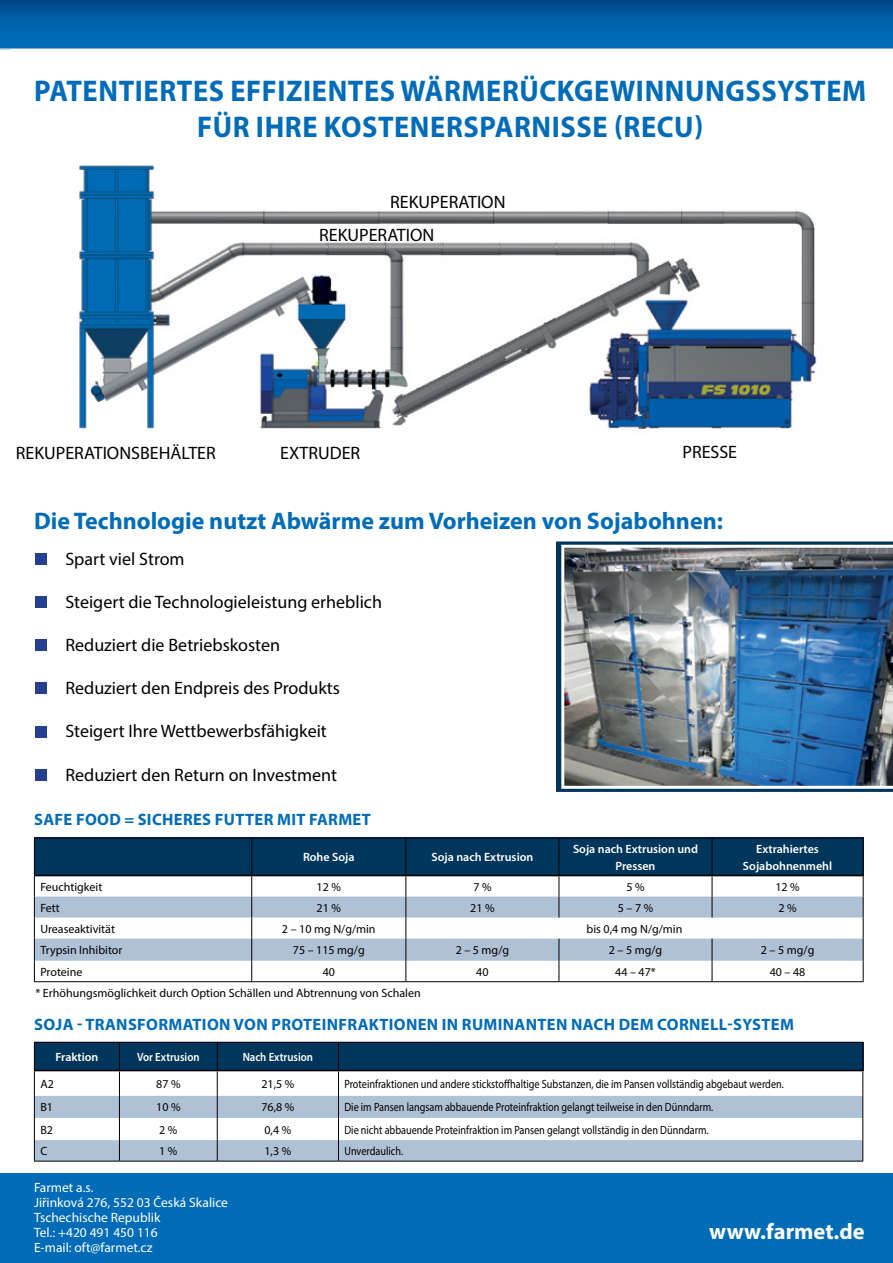
<style>
.page{position:relative;width:893px;height:1263px;background:#fff}
.page>*{position:absolute;margin:0;border:0;box-sizing:border-box;transform-origin:0 0}
.t1{font:700 30px/36px "Myriad Pro";letter-spacing:.02em;color:#006cb7;text-align:center;scale:.95 1}
.t2{font:700 24px "Myriad Pro";color:#006cb7}
.t3{font:700 22.5px "Myriad Pro";color:#fff}
.t4{font:18px/33.3px "Myriad Pro";color:#000}
.t5{font:700 16.5px "Myriad Pro";letter-spacing:.02em;color:#006cb7}
.t6{font:13.5px/15px "Myriad Pro";color:#fff}
.t7{font:12px "Myriad Pro";color:#000}
.t8{font:12px "Myriad Pro";color:#000;scale:.85 1}
.t9{font:600 12px/16.5px "Myriad Pro";color:#fff;text-align:center}
.t10{font:600 12px "Myriad Pro";color:#fff;scale:.9 1}
</style>
<div class="page">
<svg style="left:556px;top:541px;width:337px;height:251px;background:#144668"></svg>
<div style="left:35px;top:553px;width:11px;height:11px;background:#25408f"></div>
<div style="left:35px;top:596px;width:11px;height:12px;background:#25408f"></div>
<div style="left:35px;top:640px;width:11px;height:11px;background:#25408f"></div>
<div style="left:35px;top:683px;width:11px;height:11px;background:#25408f"></div>
<div style="left:35px;top:726px;width:11px;height:11px;background:#25408f"></div>
<div style="left:35px;top:769px;width:11px;height:11px;background:#25408f"></div>
<div style="left:0;top:1174px;width:893px;height:89px;background:#006cb7"></div>
<div style="left:34px;top:838px;width:829px;height:38px;background:#00365b"></div>
<svg style="left:35px;top:896px;width:828px;height:65px;fill:#afc1d5"></svg>
<hr style="left:34px;top:838px;width:218px;height:1px;background:#000">
<hr style="left:34px;top:838px;width:1px;height:37px;background:#000">
<hr style="left:252px;top:838px;width:154px;height:1px;background:#000">
<hr style="left:251px;top:838px;width:1px;height:37px;background:#000">
<hr style="left:406px;top:838px;width:153px;height:1px;background:#000">
<hr style="left:405px;top:838px;width:1px;height:37px;background:#000">
<hr style="left:559px;top:838px;width:153px;height:1px;background:#000">
<hr style="left:559px;top:838px;width:1px;height:37px;background:#000">
<hr style="left:712px;top:838px;width:151px;height:1px;background:#000">
<hr style="left:712px;top:838px;width:1px;height:37px;background:#000">
<hr style="left:863px;top:838px;width:1px;height:37px;background:#000">
<svg style="left:559px;top:876px;width:1px;height:41px"></svg>
<svg style="left:712px;top:876px;width:1px;height:41px"></svg>
<svg style="left:34px;top:875px;width:1px;height:106px"></svg>
<svg style="left:251px;top:876px;width:1px;height:105px"></svg>
<svg style="left:405px;top:876px;width:1px;height:105px"></svg>
<svg style="left:559px;top:938px;width:1px;height:43px"></svg>
<svg style="left:712px;top:938px;width:1px;height:43px"></svg>
<svg style="left:863px;top:875px;width:1px;height:106px"></svg>
<hr style="left:34px;top:981px;width:218px;height:1px;background:#000">
<hr style="left:252px;top:981px;width:154px;height:1px;background:#000">
<hr style="left:406px;top:981px;width:153px;height:1px;background:#000">
<hr style="left:559px;top:981px;width:153px;height:1px;background:#000">
<hr style="left:712px;top:981px;width:151px;height:1px;background:#000">
<hr style="left:35px;top:875px;width:217px;height:1px;background:#000">
<hr style="left:252px;top:875px;width:154px;height:1px;background:#000">
<hr style="left:406px;top:875px;width:153px;height:1px;background:#000">
<hr style="left:559px;top:875px;width:153px;height:1px;background:#000">
<hr style="left:712px;top:875px;width:151px;height:1px;background:#000">
<div style="left:34px;top:1042px;width:829px;height:29px;background:#00365b"></div>
<svg style="left:0;top:0;width:893px;height:50px;background:#0764a9"></svg>
<svg style="left:35px;top:1096px;width:827px;height:65px;fill:#afc1d5"></svg>
<hr style="left:34px;top:1042px;width:85px;height:1px;background:#000">
<hr style="left:119px;top:1042px;width:98px;height:1px;background:#000">
<hr style="left:217px;top:1042px;width:121px;height:1px;background:#000">
<hr style="left:338px;top:1042px;width:525px;height:1px;background:#000">
<svg style="left:34px;top:1042px;width:1px;height:119px"></svg>
<svg style="left:119px;top:1042px;width:1px;height:119px"></svg>
<svg style="left:217px;top:1042px;width:1px;height:119px"></svg>
<svg style="left:338px;top:1042px;width:1px;height:119px"></svg>
<svg style="left:862px;top:1042px;width:1px;height:119px"></svg>
<hr style="left:34px;top:1161px;width:85px;height:1px;background:#000">
<hr style="left:119px;top:1161px;width:98px;height:1px;background:#000">
<hr style="left:217px;top:1161px;width:121px;height:1px;background:#000">
<hr style="left:338px;top:1161px;width:525px;height:1px;background:#000">
<hr style="left:35px;top:1070px;width:84px;height:1px;background:#000">
<hr style="left:119px;top:1070px;width:98px;height:1px;background:#000">
<hr style="left:217px;top:1070px;width:121px;height:1px;background:#000">
<hr style="left:338px;top:1070px;width:524px;height:1px;background:#000">
<img style="left:79px;top:165px;width:738px;height:264px">
<img style="left:561px;top:545px;width:332px;height:244px">
<h1 class="t1" style="left:34px;top:72px;width:877px">PATENTIERTES EFFIZIENTES WÄRMERÜCKGEWINNUNGSSYSTEM<br>FÜR IHRE KOSTENERSPARNISSE (RECU)</h1>
<h3 class="t4" style="left:319px;top:185px;width:188px;text-indent:71px">REKUPERATION<br>REKUPERATION</h3>
<h3 class="t4" style="left:16px;top:436px;width:201px">REKUPERATIONSBEHÄLTER</h3>
<h3 class="t4" style="left:280px;top:436px;width:82px">EXTRUDER</h3>
<h3 class="t4" style="left:682px;top:435px;width:56px">PRESSE</h3>
<h2 class="t2" style="left:34px;top:505px;width:690px">Die Technologie nutzt Abwärme zum Vorheizen von Sojabohnen:</h2>
<h3 class="t4" style="left:65px;top:541px;width:121px">Spart viel Strom</h3>
<h3 class="t4" style="left:65px;top:585px;width:318px">Steigert die Technologieleistung erheblich</h3>
<h3 class="t4" style="left:65px;top:628px;width:216px">Reduziert die Betriebskosten</h3>
<h3 class="t4" style="left:65px;top:671px;width:276px">Reduziert den Endpreis des Produkts</h3>
<h3 class="t4" style="left:65px;top:714px;width:263px">Steigert Ihre Wettbewerbsfähigkeit</h3>
<h3 class="t4" style="left:65px;top:757px;width:273px">Reduziert den Return on Investment</h3>
<h3 class="t5" style="left:34px;top:809px;width:338px">SAFE FOOD = SICHERES FUTTER MIT FARMET</h3>
<p class="t9" style="left:303px;top:849px;width:53px">Rohe Soja</p>
<p class="t9" style="left:431px;top:849px;width:103px">Soja nach Extrusion</p>
<p class="t9" style="left:573px;top:840px;width:127px">Soja nach Extrusion und<br>Pressen</p>
<p class="t9" style="left:743px;top:840px;width:91px">Extrahiertes<br>Sojabohnenmehl</p>
<p class="t7" style="left:40px;top:879px;width:63px">Feuchtigkeit</p>
<p class="t7" style="left:317px;top:879px;width:26px">12 %</p>
<p class="t7" style="left:473px;top:879px;width:20px">7 %</p>
<p class="t7" style="left:626px;top:879px;width:20px">5 %</p>
<p class="t7" style="left:775px;top:879px;width:26px">12 %</p>
<p class="t7" style="left:40px;top:900px;width:21px">Fett</p>
<p class="t7" style="left:317px;top:900px;width:26px">21 %</p>
<p class="t7" style="left:470px;top:900px;width:26px">21 %</p>
<p class="t7" style="left:618px;top:900px;width:37px">5 – 7 %</p>
<p class="t7" style="left:778px;top:900px;width:20px">2 %</p>
<p class="t7" style="left:40px;top:921px;width:76px">Ureaseaktivität</p>
<p class="t7" style="left:282px;top:921px;width:95px">2 – 10 mg N/g/min</p>
<p class="t7" style="left:587px;top:921px;width:97px">bis 0,4 mg N/g/min</p>
<p class="t7" style="left:40px;top:943px;width:84px">Trypsin Inhibitor</p>
<p class="t7" style="left:293px;top:943px;width:73px">75 – 115 mg/g</p>
<p class="t7" style="left:456px;top:943px;width:55px">2 – 5 mg/g</p>
<p class="t7" style="left:609px;top:943px;width:55px">2 – 5 mg/g</p>
<p class="t7" style="left:761px;top:943px;width:55px">2 – 5 mg/g</p>
<p class="t7" style="left:40px;top:964px;width:43px">Proteine</p>
<p class="t7" style="left:323px;top:964px;width:14px">40</p>
<p class="t7" style="left:476px;top:964px;width:14px">40</p>
<p class="t7" style="left:615px;top:964px;width:42px">44 – 47*</p>
<p class="t7" style="left:770px;top:964px;width:37px">40 – 48</p>
<p class="t7" style="left:35px;top:986px;width:387px">* Erhöhungsmöglichkeit durch Option Schällen und Abtrennung von Schalen</p>
<h3 class="t5" style="left:34px;top:1014px;width:761px">SOJA - TRANSFORMATION VON PROTEINFRAKTIONEN IN RUMINANTEN NACH DEM CORNELL-SYSTEM</h3>
<p class="t9" style="left:55px;top:1048px;width:45px">Fraktion</p>
<p class="t10" style="left:137px;top:1049px;width:71px">Vor Extrusion</p>
<p class="t10" style="left:243px;top:1049px;width:80px">Nach Extrusion</p>
<p class="t7" style="left:40px;top:1077px;width:15px">A2</p>
<p class="t7" style="left:156px;top:1077px;width:26px">87 %</p>
<p class="t7" style="left:261px;top:1077px;width:34px">21,5 %</p>
<p class="t8" style="left:344px;top:1077px;width:518px">Proteinfraktionen und andere stickstoffhaltige Substanzen, die im Pansen vollständig abgebaut werden.</p>
<p class="t7" style="left:40px;top:1100px;width:14px">B1</p>
<p class="t7" style="left:156px;top:1100px;width:26px">10 %</p>
<p class="t7" style="left:261px;top:1100px;width:34px">76,8 %</p>
<p class="t8" style="left:344px;top:1100px;width:436px">Die im Pansen langsam abbauende Proteinfraktion gelangt teilweise in den Dünndarm.</p>
<p class="t7" style="left:40px;top:1122px;width:14px">B2</p>
<p class="t7" style="left:159px;top:1122px;width:20px">2 %</p>
<p class="t7" style="left:264px;top:1122px;width:28px">0,4 %</p>
<p class="t8" style="left:344px;top:1122px;width:430px">Die nicht abbauende Proteinfraktion im Pansen gelangt vollständig in den Dünndarm.</p>
<p class="t7" style="left:40px;top:1144px;width:8px">C</p>
<p class="t7" style="left:159px;top:1144px;width:20px">1 %</p>
<p class="t7" style="left:264px;top:1144px;width:28px">1,3 %</p>
<p class="t8" style="left:344px;top:1144px;width:71px">Unverdaulich.</p>
<p class="t6" style="left:34px;top:1180px;width:196px">Farmet a.s.<br>Jiřinková 276, 552 03 Česká Skalice<br>Tschechische Republik<br>Tel.: +420 491 450 116<br>E-mail: oft@farmet.cz</p>
<h3 class="t3" style="left:709px;top:1216px;width:157px">www.farmet.de</h3>
</div>
